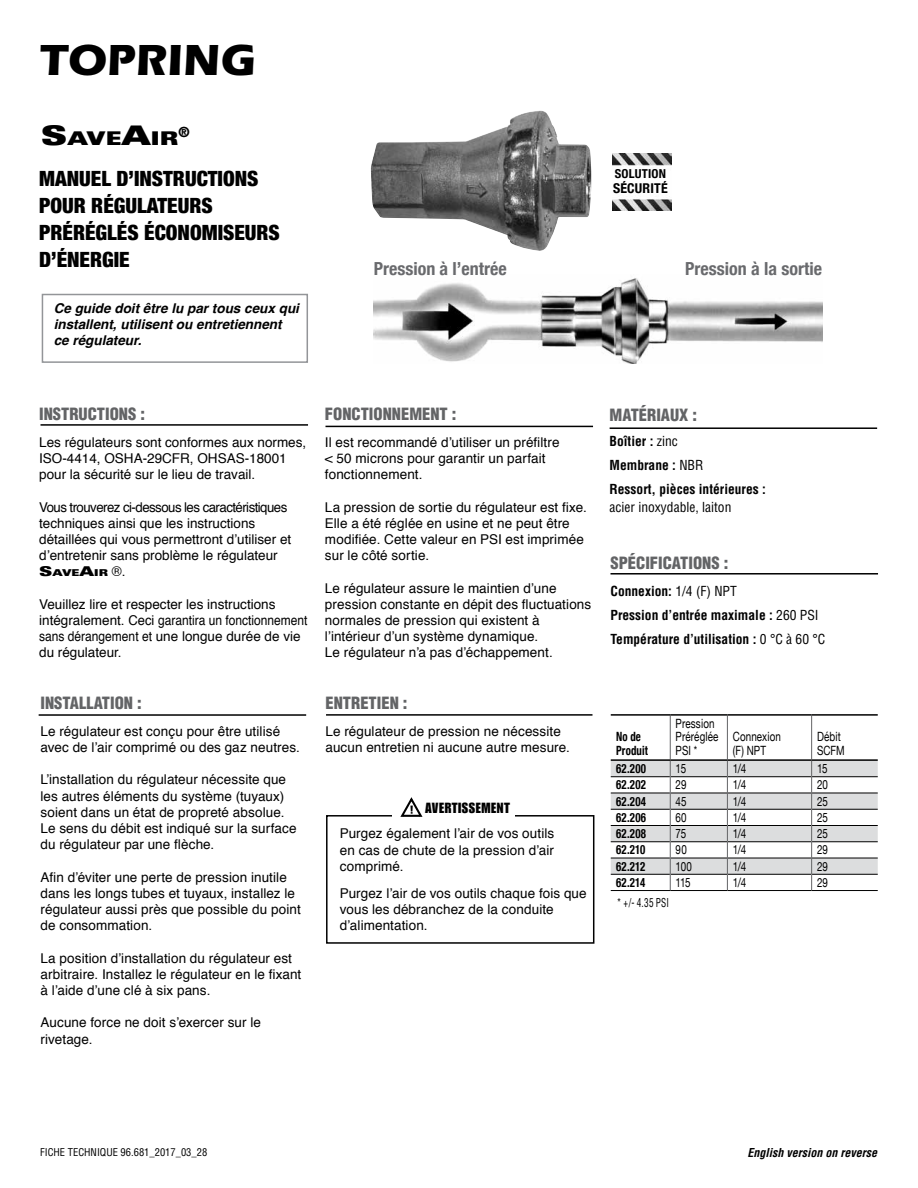
<style>
.page{position:relative;width:918px;height:1188px;background:#fff}
.page>*{position:absolute;margin:0;border:0;box-sizing:border-box;transform-origin:0 0}
.t1{font:700 45px "Itc Eras";color:#000}
.t2{font:900 condensed 21px/27px "Helvetica Neue";color:#000}
.t3{font:900 expanded 18.9px "Univers";color:#000}
.t4{font:700 condensed 18px "Helvetica Neue";color:#696a6d}
.t5{font:900 condensed 16.5px "Helvetica";color:#636466}
.t6{font:14.4px "Impact";letter-spacing:.04em;color:#000}
.t7{font:13.5px/16.2px "Helvetica";letter-spacing:.005em;color:#000}
.t8{font:700 condensed 13.5px/24px "Helvetica";color:#000}
.t9{font:italic 700 13.5px/16.2px "Helvetica";color:#000}
.t10{font:condensed 13.5px "Helvetica";color:#000}
.t11{font:700 condensed 13.5px "Helvetica Neue";letter-spacing:.01em;color:#000}
.t12{font:12.75px/13.5px "Helvetica Neue";letter-spacing:.01em;color:#000;scale:.77 1}
.t13{font:700 condensed 12.75px/13.5px "Helvetica Neue";letter-spacing:.025em;color:#000;scale:.85 1}
.t14{font:700 condensed 12.3px "Helvetica Neue";letter-spacing:.015em;color:#000}
.t15{font:italic 700 condensed 12px "Helvetica";color:#000}
.t16{font:condensed 12px "Helvetica";color:#000;scale:.77 1}
.t17{font:condensed 10.5px "Helvetica";color:#000}
.t18{font:900 expanded 9.45px "Univers";color:#000}
.s1{font-size:27px}
.s2{font-size:13.5px}
.s3{font-family:"Helvetica";font-weight:400;font-stretch:normal;font-size:13.5px}
.s4{font-weight:400}
</style>
<div class="page">
<hr style="left:611px;top:890px;width:59px;height:1px;background:#000">
<hr style="left:670px;top:890px;width:57px;height:1px;background:#000">
<hr style="left:727px;top:890px;width:85px;height:1px;background:#000">
<hr style="left:812px;top:890px;width:66px;height:1px;background:#000">
<hr style="left:670px;top:716px;width:1px;height:43px;background:#636466">
<hr style="left:727px;top:716px;width:1px;height:43px;background:#636466">
<hr style="left:811px;top:716px;width:1px;height:43px;background:#636466">
<svg style="left:611px;top:761px;width:267px;height:129px"></svg>
<hr style="left:611px;top:714px;width:59px;height:2px;background:#000">
<hr style="left:670px;top:714px;width:57px;height:2px;background:#000">
<hr style="left:727px;top:714px;width:85px;height:2px;background:#000">
<hr style="left:812px;top:714px;width:66px;height:2px;background:#000">
<hr style="left:611px;top:759px;width:59px;height:2px;background:#000">
<hr style="left:670px;top:759px;width:57px;height:2px;background:#000">
<hr style="left:727px;top:759px;width:85px;height:2px;background:#000">
<hr style="left:812px;top:759px;width:66px;height:2px;background:#000">
<div style="left:326px;top:815px;width:268px;height:129px;border:2px solid #000"></div>
<img style="left:371px;top:111px;width:221px;height:140px">
<img style="left:612px;top:154px;width:60px;height:56px">
<img style="left:374px;top:278px;width:448px;height:85px">
<div style="left:42px;top:294px;width:266px;height:69px;border:2px solid #939598"></div>
<hr style="left:39px;top:714px;width:267px;height:2px;background:#000">
<hr style="left:610px;top:573px;width:268px;height:2px;background:#000">
<hr style="left:610px;top:427px;width:267px;height:2px;background:#000">
<hr style="left:40px;top:424px;width:268px;height:2px;background:#000">
<div style="left:393px;top:791px;width:122px;height:32px;background:#fff"></div>
<svg style="left:400px;top:797px;width:23px;height:20px"></svg>
<hr style="left:326px;top:426px;width:267px;height:1px;background:#000">
<hr style="left:326px;top:714px;width:266px;height:2px;background:#000">
<h1 class="t1" style="left:40px;top:34px;width:217px">TOPRING</h1>
<h3 class="t3" style="left:41px;top:127px;width:150px"><span class="s1">S</span>AVE<span class="s1">A</span>IR<sup>®</sup></h3>
<h2 class="t2" style="left:39px;top:164px;width:221px">MANUEL D’INSTRUCTIONS<br>POUR RÉGULATEURS<br>PRÉRÉGLÉS ÉCONOMISEURS<br>D’ÉNERGIE</h2>
<p class="t9" style="left:54px;top:300px;width:247px">Ce guide doit être lu par tous ceux qui installent, utilisent ou entretiennent ce régulateur.</p>
<p class="t14" style="left:615px;top:163px;width:53px">SOLUTION</p>
<p class="t11" style="left:613px;top:177px;width:56px">SÉCURITÉ</p>
<h3 class="t4" style="left:374px;top:253px;width:135px">Pression à l’entrée</h3>
<h3 class="t4" style="left:685px;top:253px;width:138px">Pression à la sortie</h3>
<p class="t5" style="left:39px;top:403px;width:107px">INSTRUCTIONS :</p>
<p class="t7" style="left:39px;top:434px;width:269px">Les régulateurs sont conformes aux normes,<br>ISO-4414, OSHA-29CFR, OHSAS-18001 pour la sécurité sur le lieu de travail.</p>
<p class="t7" style="left:39px;top:499px;width:254px">Vous trouverez ci-dessous les caractéristiques techniques ainsi que les instructions détaillées qui vous permettront d’utiliser et d’entretenir sans problème le régulateur</p>
<p class="t18" style="left:39px;top:567px;width:88px"><span class="s2">S</span>AVE<span class="s2">A</span>IR <span class="s3">®.</span></p>
<p class="t7" style="left:39px;top:596px;width:270px">Veuillez lire et respecter les instructions intégralement. Ceci garantira un fonctionnement sans dérangement et une longue durée de vie du régulateur.</p>
<p class="t5" style="left:40px;top:692px;width:70px">INSTALLATION</p>
<p class="t5" style="left:137px;top:692px;width:6px">:</p>
<p class="t7" style="left:40px;top:723px;width:261px">Le régulateur est conçu pour être utilisé avec de l’air comprimé ou des gaz neutres.</p>
<p class="t7" style="left:40px;top:772px;width:258px">L’installation du régulateur nécessite que les autres éléments du système (tuyaux) soient dans un état de propreté absolue.<br>Le sens du débit est indiqué sur la surface du régulateur par une flèche.</p>
<p class="t7" style="left:40px;top:869px;width:262px">Afin d’éviter une perte de pression inutile dans les longs tubes et tuyaux, installez le régulateur aussi près que possible du point de consommation.</p>
<p class="t7" style="left:40px;top:950px;width:262px">La position d’installation du régulateur est arbitraire. Installez le régulateur en le fixant à l’aide d’une clé à six pans.</p>
<p class="t7" style="left:40px;top:1015px;width:222px">Aucune force ne doit s’exercer sur le rivetage.</p>
<p class="t5" style="left:325px;top:403px;width:10px">FONCTIONN</p>
<p class="t5" style="left:401px;top:403px;width:57px">EMENT :</p>
<p class="t7" style="left:325px;top:434px;width:236px">Il est recommandé d’utiliser un préfiltre &lt; 50 microns pour garantir un parfait fonctionnement.</p>
<p class="t7" style="left:325px;top:499px;width:263px">La pression de sortie du régulateur est fixe.<br>Elle a été réglée en usine et ne peut être modifiée. Cette valeur en PSI est imprimée sur le côté sortie.</p>
<p class="t7" style="left:325px;top:580px;width:268px">Le régulateur assure le maintien d’une pression constante en dépit des fluctuations normales de pression qui existent à l’intérieur d’un système dynamique.<br>Le régulateur n’a pas d’échappement.</p>
<p class="t5" style="left:326px;top:692px;width:10px">ENTR</p>
<p class="t5" style="left:360px;top:692px;width:49px">ETIEN :</p>
<p class="t7" style="left:326px;top:723px;width:246px">Le régulateur de pression ne nécessite aucun entretien ni aucune autre mesure.</p>
<p class="t6" style="left:425px;top:799px;width:86px">AVERTISSEMENT</p>
<p class="t7" style="left:340px;top:826px;width:216px;text-align:justify">Purgez également l’air de vos outils en cas de chute de la pression d’air comprimé.</p>
<p class="t7" style="left:340px;top:885px;width:248px">Purgez l’air de vos outils chaque fois que vous les débranchez de la conduite d’alimentation.</p>
<p class="t5" style="left:610px;top:404px;width:89px">MATÉRIAUX :</p>
<p class="t8" style="left:610px;top:429px;width:158px">Boîtier : <span class="s4">zinc<br></span>Membrane : <span class="s4">NBR<br></span>Ressort, pièces intérieures :</p>
<p class="t10" style="left:610px;top:499px;width:123px">acier inoxydable, laiton</p>
<p class="t5" style="left:610px;top:553px;width:79px">SPÉCIFICATIONS</p>
<p class="t5" style="left:724px;top:553px;width:6px">:</p>
<p class="t8" style="left:610px;top:579px;width:216px">Connexion: <span class="s4">1/4 (F) NPT<br></span>Pression d’entrée maximale : <span class="s4">260 PSI<br></span>Température d’utilisation : <span class="s4">0 °C à 60 °C</span></p>
<p class="t13" style="left:616px;top:729px;width:39px">No de<br>Produit</p>
<p class="t12" style="left:676px;top:716px;width:57px">Pression<br>Préréglée<br>PSI *</p>
<p class="t12" style="left:733px;top:729px;width:64px">Connexion (F) NPT</p>
<p class="t12" style="left:817px;top:729px;width:38px">Débit<br>SCFM</p>
<p class="t13" style="left:616px;top:761px;width:37px">62.200</p>
<p class="t12" style="left:676px;top:761px;width:15px">15</p>
<p class="t12" style="left:733px;top:761px;width:19px">1/4</p>
<p class="t12" style="left:817px;top:761px;width:15px">15</p>
<p class="t13" style="left:616px;top:777px;width:37px">62.202</p>
<p class="t12" style="left:676px;top:777px;width:16px">29</p>
<p class="t12" style="left:733px;top:777px;width:19px">1/4</p>
<p class="t12" style="left:817px;top:777px;width:16px">20</p>
<p class="t13" style="left:616px;top:793px;width:37px">62.204</p>
<p class="t12" style="left:676px;top:793px;width:16px">45</p>
<p class="t12" style="left:733px;top:793px;width:19px">1/4</p>
<p class="t12" style="left:817px;top:793px;width:16px">25</p>
<p class="t13" style="left:616px;top:810px;width:37px">62.206</p>
<p class="t12" style="left:676px;top:810px;width:16px">60</p>
<p class="t12" style="left:733px;top:810px;width:19px">1/4</p>
<p class="t12" style="left:817px;top:810px;width:16px">25</p>
<p class="t13" style="left:616px;top:826px;width:37px">62.208</p>
<p class="t12" style="left:676px;top:826px;width:15px">75</p>
<p class="t12" style="left:733px;top:826px;width:19px">1/4</p>
<p class="t12" style="left:817px;top:826px;width:16px">25</p>
<p class="t13" style="left:616px;top:842px;width:36px">62.210</p>
<p class="t12" style="left:676px;top:842px;width:16px">90</p>
<p class="t12" style="left:733px;top:842px;width:19px">1/4</p>
<p class="t12" style="left:817px;top:842px;width:16px">29</p>
<p class="t13" style="left:616px;top:858px;width:36px">62.212</p>
<p class="t12" style="left:676px;top:858px;width:23px">100</p>
<p class="t12" style="left:733px;top:858px;width:19px">1/4</p>
<p class="t12" style="left:817px;top:858px;width:16px">29</p>
<p class="t13" style="left:616px;top:875px;width:36px">62.214</p>
<p class="t12" style="left:676px;top:875px;width:21px">115</p>
<p class="t12" style="left:733px;top:875px;width:19px">1/4</p>
<p class="t12" style="left:817px;top:875px;width:16px">29</p>
<p class="t16" style="left:617px;top:896px;width:70px">* +/- 4.35 PSI</p>
<p class="t17" style="left:40px;top:1145px;width:169px">FICHE TECHNIQUE 96.681_2017_03_28</p>
<p class="t15" style="left:748px;top:1145px;width:131px">English version on reverse</p>
</div>
